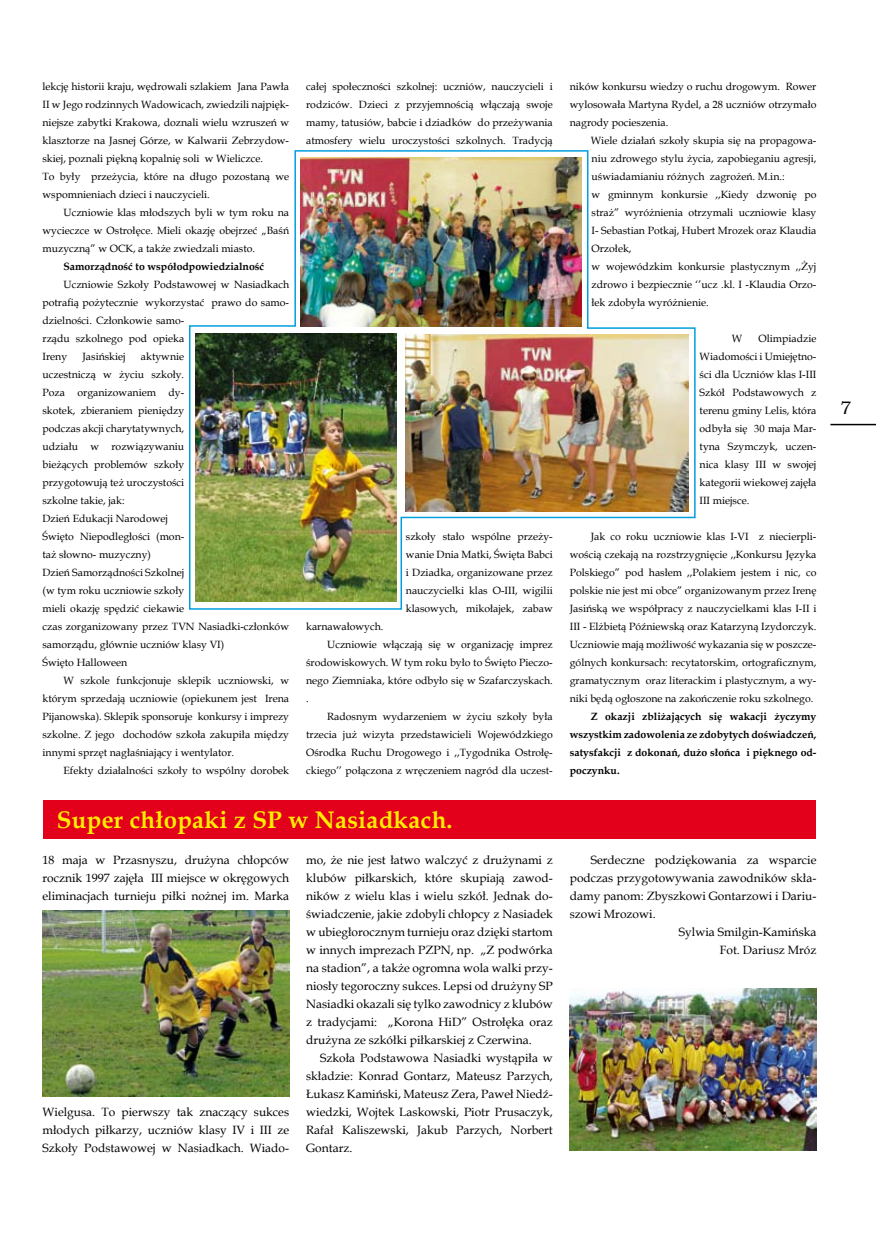
<style>
.page{position:relative;width:876px;height:1242px;background:#fff}
.page>*{position:absolute;margin:0;border:0;box-sizing:border-box;transform-origin:0 0}
.t1{font:700 24px "Book Antiqua";letter-spacing:.01em;color:#ffec00}
.t2{font:12px/18px "Book Antiqua";color:#000;text-align:justify}
.t3{font:10.5px/18px "Book Antiqua";color:#000;text-align:justify}
.t4{font:700 10.5px/18px "Book Antiqua";color:#000;text-align:justify}
</style>
<div class="page">
<hr style="left:830px;top:424px;width:46px;height:1px;background:#000">
<div style="left:43px;top:800px;width:773px;height:39px;background:#e2001a"></div>
<img style="left:189px;top:150px;width:507px;height:460px">
<img style="left:42px;top:910px;width:247px;height:186px">
<img style="left:569px;top:989px;width:247px;height:161px">
<p class="t3" style="left:43px;top:77px;width:248px;text-align:left">lekcję historii kraju, wędrowali szlakiem Jana Pawła II w Jego rodzinnych Wadowicach, zwiedzili najpięk&shy;niejsze zabytki Krakowa, doznali wielu wzruszeń w klasztorze na Jasnej Górze, w Kalwarii Zebrzydow&shy;skiej, poznali piękną kopalnię soli w Wieliczce.<br>To były przeżycia, które na długo pozostaną we wspomnieniach dzieci i nauczycieli.</p>
<p class="t3" style="left:43px;top:203px;width:248px;text-indent:21px">Uczniowie klas młodszych byli w tym roku na wycieczce w Ostrołęce. Mieli okazję obejrzeć „Baśń muzyczną” w OCK, a także zwiedzali miasto.</p>
<p class="t4" style="left:64px;top:257px;width:202px">Samorządność to współodpowiedzialność</p>
<p class="t3" style="left:43px;top:275px;width:248px;text-align:left;text-indent:21px">Uczniowie Szkoły Podstawowej w Nasiadkach potrafią pożytecznie wykorzystać prawo do samo&shy;dzielności. Członkowie samo-<br>rządu szkolnego pod opieka<br>Ireny</p>
<p class="t3" style="left:43px;top:347px;width:248px;text-align:left;text-indent:98px">aktywnie<br>uczestniczą w życiu szkoły.<br>Poza organizowaniem dy-<br>skotek, zbieraniem pieniędzy<br>podczas akcji charytatywnych,<br>udziału w rozwiązywaniu<br>bieżących problemów szkoły<br>przygotowują też uroczystości<br>szkolne takie, jak:<br>Dzień Edukacji Narodowej<br>Święto Niepodległości (mon-<br>taż słowno- muzyczny)<br>Dzień Samorządności Szkolnej<br>(w tym roku uczniowie szkoły<br>mieli okazję spędzić ciekawie<br>czas zorganizowany przez TVN Nasiadki-członków samorządu, głównie uczniów klasy VI)<br>Święto Halloween</p>
<p class="t3" style="left:43px;top:671px;width:248px;text-indent:21px">W szkole funkcjonuje sklepik uczniowski, w którym sprzedają uczniowie (opiekunem jest Irena Pijanowska). Sklepik sponsoruje konkursy i imprezy szkolne. Z jego dochodów szkoła zakupiła między innymi sprzęt nagłaśniający i wentylator.</p>
<p class="t3" style="left:64px;top:761px;width:227px">Efekty działalności szkoły to wspólny dorobek</p>
<p class="t3" style="left:82px;top:347px;width:45px">Jasińskiej</p>
<p class="t3" style="left:306px;top:77px;width:248px">całej społeczności szkolnej: uczniów, nauczycieli i rodziców. Dzieci z przyjemnością włączają swoje mamy, tatusiów, babcie i dziadków do przeżywania atmosfery wielu uroczystości szkolnych. Tradycją</p>
<p class="t3" style="left:406px;top:527px;width:148px">szkoły stało wspólne przeży&shy;wanie Dnia Matki, Święta Babci i Dziadka, organizowane przez nauczycielki klas O-III, wigilii klasowych, mikołajek, zabaw</p>
<p class="t3" style="left:306px;top:617px;width:79px">karnawałowych.</p>
<p class="t3" style="left:327px;top:635px;width:227px">Uczniowie włączają się w organizację imprez</p>
<p class="t3" style="left:306px;top:653px;width:248px">środowiskowych. W tym roku było to Święto Pieczo-</p>
<p class="t3" style="left:306px;top:671px;width:248px">nego Ziemniaka, które odbyło się w Szafarczyskach.</p>
<p class="t3" style="left:306px;top:689px;width:4px">.</p>
<p class="t3" style="left:327px;top:707px;width:227px">Radosnym wydarzeniem w życiu szkoły była</p>
<p class="t3" style="left:306px;top:725px;width:248px">trzecia już wizyta przedstawicieli Wojewódzkiego</p>
<p class="t3" style="left:306px;top:743px;width:248px">Ośrodka Ruchu Drogowego i ,,Tygodnika Ostrołę-</p>
<p class="t3" style="left:306px;top:761px;width:248px">ckiego’’ połączona z wręczeniem nagród dla uczest-</p>
<h1 class="t1" style="left:57px;top:803px;width:397px">Super chłopaki z SP w Nasiadkach.</h1>
<p class="t2" style="left:43px;top:851px;width:248px">18 maja w Przasnyszu, drużyna chłopców rocznik 1997 zajęła III miejsce w okręgowych eliminacjach turnieju piłki nożnej im. Marka</p>
<p class="t2" style="left:43px;top:1103px;width:248px">Wielgusa. To pierwszy tak znaczący sukces młodych piłkarzy, uczniów klasy IV i III ze Szkoły Podstawowej w Nasiadkach. Wiado-</p>
<p class="t2" style="left:306px;top:851px;width:248px">mo, że nie jest łatwo walczyć z drużynami z klubów piłkarskich, które skupiają zawod&shy;ników z wielu klas i wielu szkół. Jednak do&shy;świadczenie, jakie zdobyli chłopcy z Nasiadek w ubiegłorocznym turnieju oraz dzięki startom w innych imprezach PZPN, np. „Z podwórka na stadion”, a także ogromna wola walki przy&shy;niosły tegoroczny sukces. Lepsi od drużyny SP Nasiadki okazali się tylko zawodnicy z klubów z tradycjami: „Korona HiD” Ostrołęka oraz drużyna ze szkółki piłkarskiej z Czerwina.</p>
<p class="t2" style="left:306px;top:1049px;width:248px;text-indent:14px">Szkoła Podstawowa Nasiadki wystąpiła w składzie: Konrad Gontarz, Mateusz Parzych, Łukasz Kamiński, Mateusz Zera, Paweł Niedź&shy;wiedzki, Wojtek Laskowski, Piotr Prusaczyk, Rafał Kaliszewski, Jakub Parzych, Norbert Gontarz.</p>
<p class="t3" style="left:570px;top:77px;width:248px">ników konkursu wiedzy o ruchu drogowym. Rower wylosowała Martyna Rydel, a 28 uczniów otrzymało nagrody pocieszenia.</p>
<p class="t3" style="left:591px;top:131px;width:227px;text-align:left">Wiele działań szkoły skupia się na propagowa&shy;niu zdrowego stylu życia, zapobieganiu agresji, uświadamianiu różnych zagrożeń. M.in.:<br>w gminnym konkursie ,,Kiedy dzwonię po straż” wyróżnienia otrzymali uczniowie klasy I- Sebastian Potkaj, Hubert Mrozek oraz Klaudia Orzołek,<br>w wojewódzkim konkursie plastycznym ,,Żyj zdrowo i bezpiecznie ‘’ucz .kl. I -Klaudia Orzo&shy;łek zdobyła wyróżnienie.</p>
<p class="t3" style="left:732px;top:329px;width:12px">W</p>
<p class="t3" style="left:700px;top:329px;width:118px;text-indent:59px">Olimpiadzie Wiadomości i Umiejętno&shy;ści dla Uczniów klas I-III Szkół Podstawowych z terenu gminy Lelis, która odbyła się 30 maja Mar&shy;tyna Szymczyk, uczen&shy;nica klasy III w swojej kategorii wiekowej zajęła III miejsce.</p>
<p class="t3" style="left:570px;top:527px;width:248px;text-indent:21px">Jak co roku uczniowie klas I-VI z niecierpli&shy;wością czekają na rozstrzygnięcie ,,Konkursu Języka Polskiego” pod hasłem ,,Polakiem jestem i nic, co polskie nie jest mi obce” organizowanym przez Irenę Jasińską we współpracy z nauczycielkami klas I-II i III - Elżbietą Późniewską oraz Katarzyną Izydorczyk.<br>Uczniowie mają możliwość wykazania się w poszcze&shy;gólnych konkursach: recytatorskim, ortograficznym, gramatycznym oraz literackim i plastycznym, a wy&shy;niki będą ogłoszone na zakończenie roku szkolnego.</p>
<p class="t4" style="left:570px;top:707px;width:248px;text-indent:21px">Z okazji zbliżających się wakacji życzymy wszystkim zadowolenia ze zdobytych doświadczeń, satysfakcji z dokonań, dużo słońca i pięknego od&shy;poczynku.</p>
<p class="t2" style="left:591px;top:851px;width:227px">Serdeczne podziękowania za wsparcie</p>
<p class="t2" style="left:570px;top:869px;width:248px">podczas przygotowywania zawodników skła-</p>
<p class="t2" style="left:570px;top:887px;width:248px">damy panom: Zbyszkowi Gontarzowi i Dariu-</p>
<p class="t2" style="left:570px;top:905px;width:87px">szowi Mrozowi.</p>
<p class="t2" style="left:679px;top:923px;width:139px">Sylwia Smilgin-Kamińska</p>
<p class="t2" style="left:720px;top:941px;width:98px">Fot. Dariusz Mróz</p>
</div>
